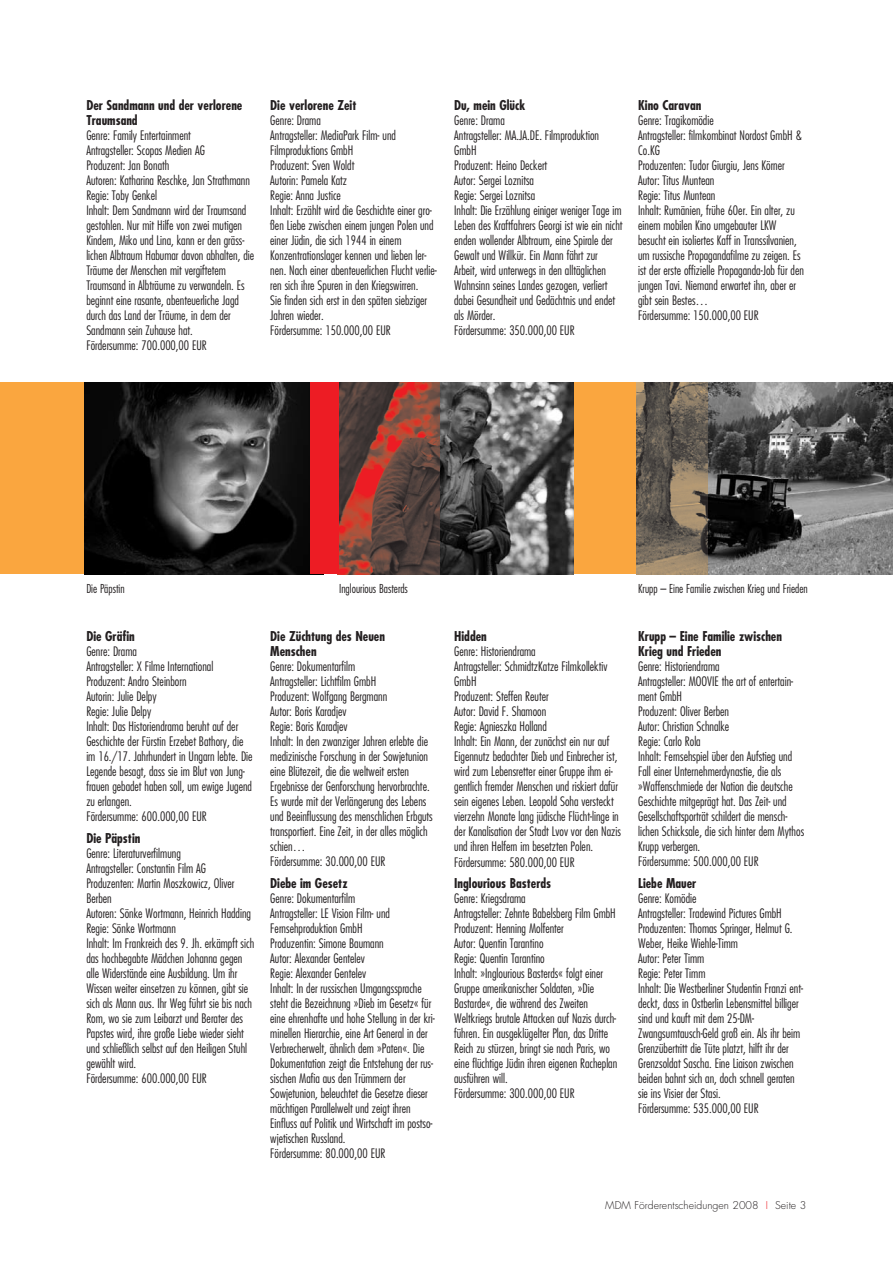
<style>
.page{position:relative;width:893px;height:1263px;background:#fff}
.page>*{position:absolute;margin:0;border:0;box-sizing:border-box;transform-origin:0 0}
.t1{font:700 condensed 13.2px/15px "Futura";color:#231f20}
.t2{font:300 condensed 12.75px/15px "Futura";color:#231f20}
.t3{font:300 condensed 12px "Futura";color:#231f20}
.t4{font:300 10.5px "Futura";color:#231f20}
.s1{color:#ed1c24}
</style>
<div class="page">
<div style="left:0;top:383px;width:892px;height:191px;background:#faa63f"></div>
<img style="left:144px;top:383px;width:166px;height:191px">
<img style="left:85px;top:383px;width:59px;height:191px">
<img style="left:440px;top:383px;width:134px;height:191px">
<img style="left:339px;top:383px;width:101px;height:191px">
<img style="left:707px;top:383px;width:185px;height:191px">
<img style="left:637px;top:383px;width:70px;height:191px">
<div style="left:310px;top:383px;width:29px;height:191px;background:#ed1c24"></div>
<p class="t1" style="left:86px;top:99px;width:158px">Der Sandmann und der verlorene<br>Traumsand</p>
<p class="t2" style="left:86px;top:129px;width:169px">Genre: Family Entertainment<br>Antragsteller: Scopas Medien AG<br>Produzent: Jan Bonath<br>Autoren: Katharina Reschke, Jan Strathmann Regie: Toby Genkel<br>Inhalt: Dem Sandmann wird der Traumsand gestohlen. Nur mit Hilfe von zwei mutigen Kindern, Miko und Lina, kann er den gräss&shy;lichen Albtraum Habumar davon abhalten, die Träume der Menschen mit vergiftetem Traumsand in Albträume zu verwandeln. Es beginnt eine rasante, abenteuerliche Jagd durch das Land der Träume, in dem der Sandmann sein Zuhause hat.<br>Fördersumme: 700.000,00 EUR</p>
<p class="t1" style="left:270px;top:99px;width:88px">Die verlorene Zeit</p>
<p class="t2" style="left:270px;top:114px;width:168px">Genre: Drama<br>Antragsteller: MediaPark Film- und<br>Filmproduktions GmbH<br>Produzent: Sven Woldt<br>Autorin: Pamela Katz<br>Regie: Anna Justice<br>Inhalt: Erzählt wird die Geschichte einer gro&shy;ßen Liebe zwischen einem jungen Polen und einer Jüdin, die sich 1944 in einem<br>Konzentrationslager kennen und lieben ler&shy;nen. Nach einer abenteuerlichen Flucht verlie&shy;ren sich ihre Spuren in den Kriegswirren.<br>Sie finden sich erst in den späten siebziger<br>Jahren wieder.<br>Fördersumme: 150.000,00 EUR</p>
<p class="t1" style="left:454px;top:99px;width:72px">Du, mein Glück</p>
<p class="t2" style="left:454px;top:114px;width:170px">Genre: Drama<br>Antragsteller: MA.JA.DE. Filmproduktion<br>GmbH<br>Produzent: Heino Deckert<br>Autor: Sergei Loznitsa<br>Regie: Sergei Loznitsa<br>Inhalt: Die Erzählung einiger weniger Tage im<br>Leben des Kraftfahrers Georgi ist wie ein nicht enden wollender Albtraum, eine Spirale der<br>Gewalt und Willkür. Ein Mann fährt zur<br>Arbeit, wird unterwegs in den alltäglichen<br>Wahnsinn seines Landes gezogen, verliert dabei Gesundheit und Gedächtnis und endet als Mörder.<br>Fördersumme: 350.000,00 EUR</p>
<p class="t1" style="left:638px;top:99px;width:65px">Kino Caravan</p>
<p class="t2" style="left:638px;top:114px;width:167px">Genre: Tragikomödie<br>Antragsteller: filmkombinat Nordost GmbH &amp; Co.KG<br>Produzenten: Tudor Giurgiu, Jens Körner Autor: Titus Muntean<br>Regie: Titus Muntean<br>Inhalt: Rumänien, frühe 60er. Ein alter, zu einem mobilen Kino umgebauter LKW besucht ein isoliertes Kaff in Transsilvanien, um russische Propagandafilme zu zeigen. Es ist der erste offizielle Propaganda-Job für den jungen Tavi. Niemand erwartet ihn, aber er gibt sein Bestes…<br>Fördersumme: 150.000,00 EUR</p>
<p class="t3" style="left:86px;top:583px;width:40px">Die Päpstin</p>
<p class="t3" style="left:339px;top:583px;width:70px">Inglourious Basterds</p>
<p class="t3" style="left:638px;top:583px;width:171px">Krupp – Eine Familie zwischen Krieg und Frieden</p>
<p class="t1" style="left:86px;top:630px;width:50px">Die Gräfin</p>
<p class="t2" style="left:86px;top:645px;width:168px">Genre: Drama<br>Antragsteller: X Filme International<br>Produzent: Andro Steinborn<br>Autorin: Julie Delpy<br>Regie: Julie Delpy<br>Inhalt: Das Historiendrama beruht auf der<br>Geschichte der Fürstin Erzebet Bathory, die im 16./17. Jahrhundert in Ungarn lebte. Die<br>Legende besagt, dass sie im Blut von Jung&shy;frauen gebadet haben soll, um ewige Jugend zu erlangen.<br>Fördersumme: 600.000,00 EUR</p>
<p class="t1" style="left:86px;top:832px;width:56px">Die Päpstin</p>
<p class="t2" style="left:86px;top:846px;width:169px">Genre: Literaturverfilmung<br>Antragsteller: Constantin Film AG Produzenten: Martin Moszkowicz, Oliver Berben<br>Autoren: Sönke Wortmann, Heinrich Hadding Regie: Sönke Wortmann<br>Inhalt: Im Frankreich des 9. Jh. erkämpft sich das hochbegabte Mädchen Johanna gegen alle Widerstände eine Ausbildung. Um ihr Wissen weiter einsetzen zu können, gibt sie sich als Mann aus. Ihr Weg führt sie bis nach Rom, wo sie zum Leibarzt und Berater des Papstes wird, ihre große Liebe wieder sieht und schließlich selbst auf den Heiligen Stuhl gewählt wird.<br>Fördersumme: 600.000,00 EUR</p>
<p class="t1" style="left:270px;top:630px;width:116px">Die Züchtung des Neuen<br>Menschen</p>
<p class="t2" style="left:270px;top:660px;width:164px">Genre: Dokumentarfilm<br>Antragsteller: Lichtfilm GmbH<br>Produzent: Wolfgang Bergmann<br>Autor: Boris Karadjev<br>Regie: Boris Karadjev<br>Inhalt: In den zwanziger Jahren erlebte die medizinische Forschung in der Sowjetunion eine Blütezeit, die die weltweit ersten Ergebnisse der Genforschung hervorbrachte.<br>Es wurde mit der Verlängerung des Lebens und Beeinflussung des menschlichen Erbguts transportiert. Eine Zeit, in der alles möglich schien…<br>Fördersumme: 30.000,00 EUR</p>
<p class="t1" style="left:270px;top:877px;width:79px">Diebe im Gesetz</p>
<p class="t2" style="left:270px;top:891px;width:166px">Genre: Dokumentarfilm<br>Antragsteller: LE Vision Film- und Fernsehproduktion GmbH<br>Produzentin: Simone Baumann<br>Autor: Alexander Gentelev<br>Regie: Alexander Gentelev<br>Inhalt: In der russischen Umgangssprache steht die Bezeichnung »Dieb im Gesetz« für eine ehrenhafte und hohe Stellung in der kri&shy;minellen Hierarchie, eine Art General in der Verbrecherwelt, ähnlich dem »Paten«. Die Dokumentation zeigt die Entstehung der rus&shy;sischen Mafia aus den Trümmern der Sowjetunion, beleuchtet die Gesetze dieser mächtigen Parallelwelt und zeigt ihren Einfluss auf Politik und Wirtschaft im postso&shy;wjetischen Russland.<br>Fördersumme: 80.000,00 EUR</p>
<p class="t1" style="left:454px;top:630px;width:34px">Hidden</p>
<p class="t2" style="left:454px;top:645px;width:168px">Genre: Historiendrama<br>Antragsteller: SchmidtzKatze Filmkollektiv GmbH<br>Produzent: Steffen Reuter<br>Autor: David F. Shamoon<br>Regie: Agnieszka Holland<br>Inhalt: Ein Mann, der zunächst ein nur auf Eigennutz bedachter Dieb und Einbrecher ist, wird zum Lebensretter einer Gruppe ihm ei&shy;gentlich fremder Menschen und riskiert dafür sein eigenes Leben. Leopold Soha versteckt vierzehn Monate lang jüdische Flücht-linge in der Kanalisation der Stadt Lvov vor den Nazis und ihren Helfern im besetzten Polen.<br>Fördersumme: 580.000,00 EUR</p>
<p class="t1" style="left:454px;top:877px;width:98px">Inglourious Basterds</p>
<p class="t2" style="left:454px;top:891px;width:165px">Genre: Kriegsdrama<br>Antragsteller: Zehnte Babelsberg Film GmbH Produzent: Henning Molfenter<br>Autor: Quentin Tarantino<br>Regie: Quentin Tarantino<br>Inhalt: »Inglourious Basterds« folgt einer Gruppe amerikanischer Soldaten, »Die Bastarde«, die während des Zweiten Weltkriegs brutale Attacken auf Nazis durch&shy;führen. Ein ausgeklügelter Plan, das Dritte Reich zu stürzen, bringt sie nach Paris, wo eine flüchtige Jüdin ihren eigenen Racheplan ausführen will.<br>Fördersumme: 300.000,00 EUR</p>
<p class="t1" style="left:638px;top:630px;width:145px">Krupp – Eine Familie zwischen<br>Krieg und Frieden</p>
<p class="t2" style="left:638px;top:660px;width:168px">Genre: Historiendrama<br>Antragsteller: MOOVIE the art of entertain&shy;ment GmbH<br>Produzent: Oliver Berben<br>Autor: Christian Schnalke<br>Regie: Carlo Rola<br>Inhalt: Fernsehspiel über den Aufstieg und<br>Fall einer Unternehmerdynastie, die als »Waffenschmiede der Nation die deutsche<br>Geschichte mitgeprägt hat. Das Zeit- und<br>Gesellschaftsporträt schildert die mensch&shy;lichen Schicksale, die sich hinter dem Mythos<br>Krupp verbergen.<br>Fördersumme: 500.000,00 EUR</p>
<p class="t1" style="left:638px;top:877px;width:60px">Liebe Mauer</p>
<p class="t2" style="left:638px;top:891px;width:166px">Genre: Komödie<br>Antragsteller: Tradewind Pictures GmbH Produzenten: Thomas Springer, Helmut G.<br>Weber, Heike Wiehle-Timm<br>Autor: Peter Timm<br>Regie: Peter Timm<br>Inhalt: Die Westberliner Studentin Franzi ent&shy;deckt, dass in Ostberlin Lebensmittel billiger sind und kauft mit dem 25-DM-Zwangsumtausch-Geld groß ein. Als ihr beim Grenzübertritt die Tüte platzt, hilft ihr der Grenzsoldat Sascha. Eine Liaison zwischen beiden bahnt sich an, doch schnell geraten sie ins Visier der Stasi.<br>Fördersumme: 535.000,00 EUR</p>
<p class="t4" style="left:605px;top:1201px;width:203px">MDM Förderentscheidungen 2008 <span class="s1">I</span> Seite 3</p>
</div>
